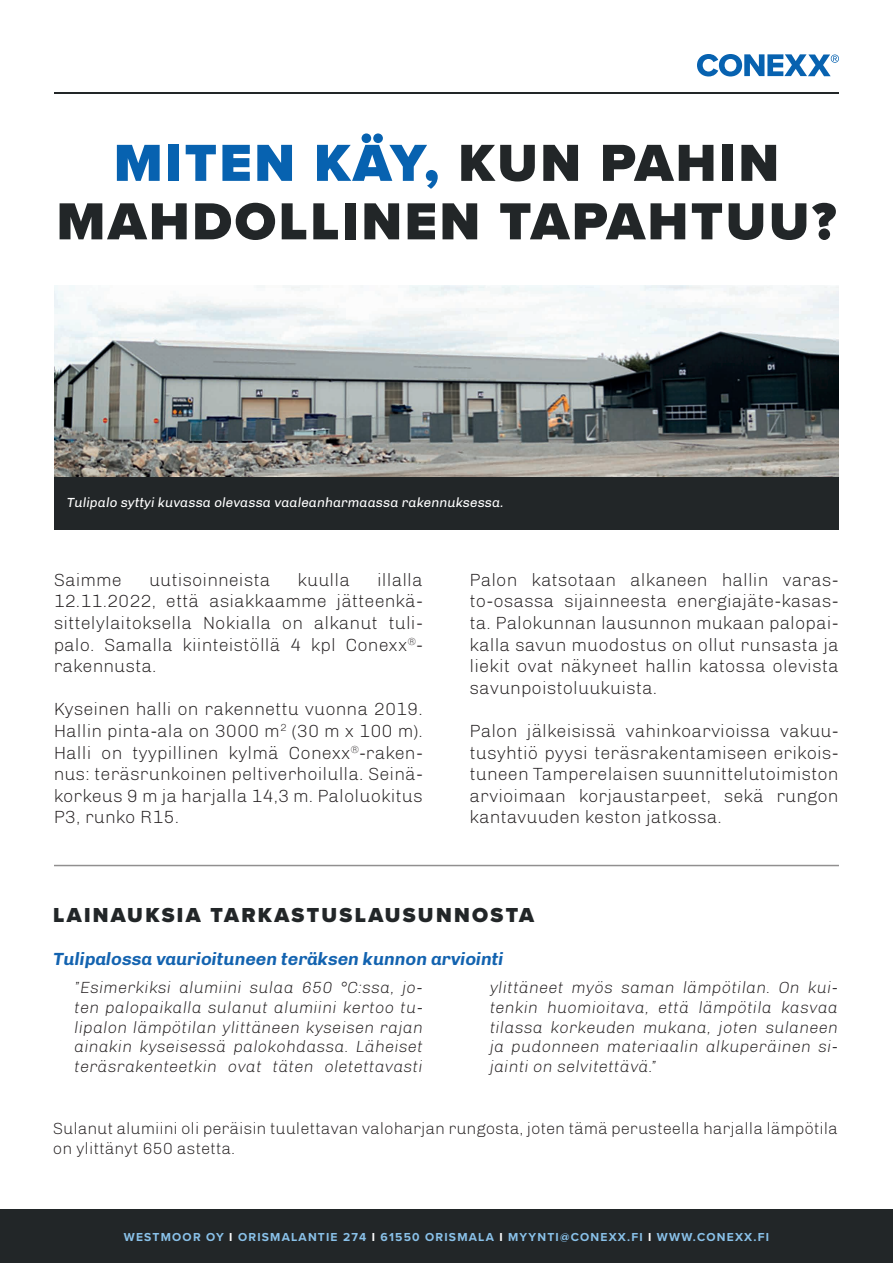
<style>
.page{position:relative;width:893px;height:1263px;background:#fff}
.page>*{position:absolute;margin:0;border:0;box-sizing:border-box;transform-origin:0 0}
.t1{font:900 54px/58.5px "Proxima Nova";letter-spacing:.05em;color:#222628;text-align:center}
.t2{font:900 21px "Proxima Nova";letter-spacing:.11em;color:#222628}
.t3{font:300 18px/21.6px "Chivo";letter-spacing:.005em;color:#231f20;text-align:justify}
.t4{font:italic 700 18px "Chivo";color:#1363b0}
.t5{font:italic 300 16.5px/19.8px "Chivo";letter-spacing:.01em;color:#231f20;text-align:justify}
.t6{font:300 16.5px/19.8px "Chivo";color:#231f20}
.t7{font:italic 13.5px "Chivo";color:#fff}
.t8{font:700 12px "Proxima Nova";letter-spacing:.1em;color:#89c1e9}
.s1{color:#0762b0}
.s2{color:#fff}
</style>
<div class="page">
<div style="left:0;top:1209px;width:893px;height:54px;background:#222628"></div>
<hr style="left:54px;top:92px;width:785px;height:2px;background:#222628">
<svg style="left:697px;top:54px;width:142px;height:22px"></svg>
<div style="left:54px;top:476px;width:785px;height:54px;background:#222628"></div>
<hr style="left:54px;top:865px;width:785px;height:1px;background:#231f20">
<img style="left:54px;top:286px;width:785px;height:190px">
<h1 class="t1" style="left:57px;top:133px;width:781px"><span class="s1">MITEN KÄY,</span> KUN PAHIN<br>MAHDOLLINEN TAPAHTUU?</h1>
<p class="t7" style="left:67px;top:495px;width:438px">Tulipalo syttyi kuvassa olevassa vaaleanharmaassa rakennuksessa.</p>
<p class="t3" style="left:54px;top:569px;width:371px;text-indent:323px">illalla 12.11.2022, että asiakkaamme jätteenkä&shy;sittelylaitoksella Nokialla on alkanut tuli&shy;palo. Samalla kiinteistöllä 4 kpl Conexx<sup>®</sup>- rakennusta.</p>
<p class="t3" style="left:54px;top:698px;width:371px">Kyseinen halli on rakennettu vuonna 2019.<br>Hallin pinta-ala on 3000 m<sup>2</sup> (30 m x 100 m).<br>Halli on tyypillinen kylmä Conexx<sup>®</sup>-raken&shy;nus: teräsrunkoinen peltiverhoilulla. Seinä&shy;korkeus 9 m ja harjalla 14,3 m. Paloluokitus P3, runko R15.</p>
<p class="t3" style="left:54px;top:569px;width:70px">Saimme</p>
<p class="t3" style="left:149px;top:569px;width:123px">uutisoinneista</p>
<p class="t3" style="left:298px;top:569px;width:54px">kuulla</p>
<p class="t3" style="left:470px;top:569px;width:371px">Palon katsotaan alkaneen hallin varas&shy;to-osassa sijainneesta energiajäte-kasas&shy;ta. Palokunnan lausunnon mukaan palopai&shy;kalla savun muodostus on ollut runsasta ja liekit ovat näkyneet hallin katossa olevista savunpoistoluukuista.</p>
<p class="t3" style="left:470px;top:720px;width:371px">Palon jälkeisissä vahinkoarvioissa vakuu&shy;tusyhtiö pyysi teräsrakentamiseen erikois&shy;tuneen Tamperelaisen suunnittelutoimiston arvioimaan korjaustarpeet, sekä rungon kantavuuden keston jatkossa.</p>
<p class="t2" style="left:53px;top:900px;width:482px">LAINAUKSIA TARKASTUSLAUSUNNOSTA</p>
<p class="t4" style="left:54px;top:948px;width:451px">Tulipalossa vaurioituneen teräksen kunnon arviointi</p>
<p class="t5" style="left:490px;top:977px;width:350px">ylittäneet myös saman lämpötilan. On kui&shy;tenkin huomioitava, että lämpötila kasvaa tilassa korkeuden mukana, joten sulaneen ja pudonneen materiaalin alkuperäinen si&shy;jainti on selvitettävä.”</p>
<p class="t5" style="left:75px;top:977px;width:350px">”Esimerkiksi alumiini sulaa 650 °C:ssa, jo&shy;ten palopaikalla sulanut alumiini kertoo tu&shy;lipalon lämpötilan ylittäneen kyseisen rajan ainakin kyseisessä palokohdassa. Läheiset teräsrakenteetkin ovat täten oletettavasti</p>
<p class="t6" style="left:53px;top:1118px;width:786px">Sulanut alumiini oli peräisin tuulettavan valoharjan rungosta, joten tämä perusteella harjalla lämpötila on ylittänyt 650 astetta.</p>
<p class="t8" style="left:124px;top:1228px;width:647px">WESTMOOR OY <span class="s2">I</span> ORISMALANTIE 274 <span class="s2">I</span> 61550 ORISMALA <span class="s2">I</span> MYYNTI@CONEXX.FI <span class="s2">I</span> WWW.CONEXX.FI</p>
</div>
